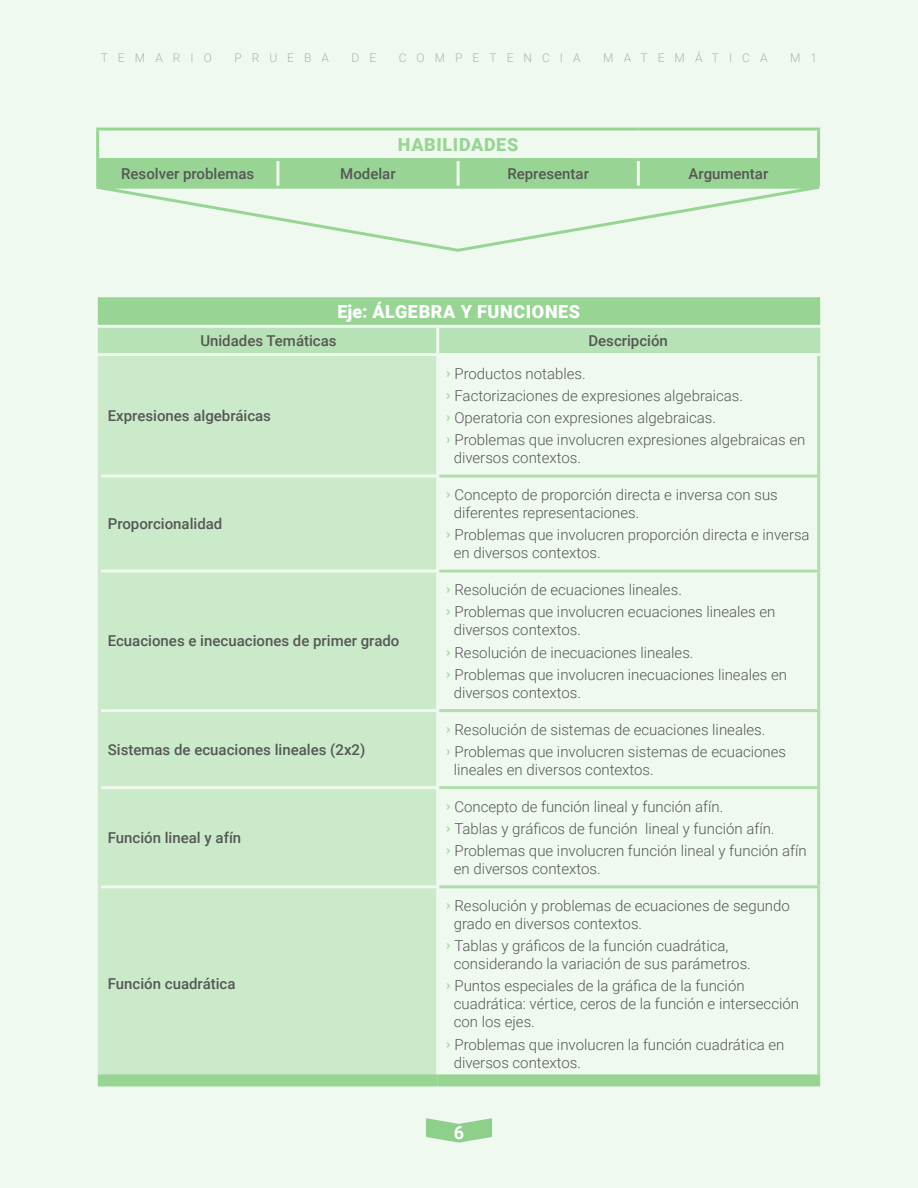
<style>
.page{position:relative;width:918px;height:1188px;background:#eff9ef}
.page>*{position:absolute;margin:0;border:0;box-sizing:border-box;transform-origin:0 0}
.t1{font:900 18px "Roboto";letter-spacing:.035em;color:#fff}
.t2{font:900 18px "Roboto";letter-spacing:.035em;color:#98d595}
.t3{font:700 18px "Roboto";color:#fff}
.t4{font:300 15px/22.2px "Roboto";color:#575756}
.t5{font:500 15px "Roboto";color:#575756}
.t6{font:300 12px "Roboto";letter-spacing:.835em;color:#b3b2b2}
.s1{font-family:"Strawford";font-weight:700;color:#adddaa}
</style>
<div class="page">
<svg style="left:426px;top:1118px;width:66px;height:25px"></svg>
<div style="left:99px;top:161px;width:718px;height:23px;background:#98d595"></div>
<hr style="left:276px;top:161px;width:3px;height:25px;background:#eff9ef">
<hr style="left:457px;top:161px;width:3px;height:25px;background:#eff9ef">
<hr style="left:637px;top:161px;width:3px;height:25px;background:#eff9ef">
<hr style="left:96px;top:128px;width:182px;height:3px;background:#98d595">
<hr style="left:96px;top:131px;width:3px;height:27px;background:#98d595">
<hr style="left:278px;top:128px;width:180px;height:3px;background:#98d595">
<hr style="left:458px;top:128px;width:180px;height:3px;background:#98d595">
<hr style="left:638px;top:128px;width:182px;height:3px;background:#98d595">
<hr style="left:817px;top:131px;width:3px;height:27px;background:#98d595">
<hr style="left:817px;top:161px;width:3px;height:25px;background:#98d595">
<hr style="left:96px;top:158px;width:182px;height:3px;background:#98d595">
<hr style="left:278px;top:158px;width:180px;height:3px;background:#98d595">
<hr style="left:458px;top:158px;width:180px;height:3px;background:#98d595">
<hr style="left:638px;top:158px;width:182px;height:3px;background:#98d595">
<hr style="left:96px;top:161px;width:3px;height:25px;background:#98d595">
<div style="left:99px;top:296px;width:720px;height:30px;background:#98d595"></div>
<div style="left:101px;top:328px;width:716px;height:25px;background:#b7e2b5"></div>
<div style="left:101px;top:356px;width:335px;height:718px;background:#cbeaca"></div>
<svg style="left:439px;top:474px;width:378px;height:415px"></svg>
<hr style="left:98px;top:294px;width:340px;height:3px;background:#eff9ef">
<hr style="left:438px;top:294px;width:382px;height:3px;background:#eff9ef">
<hr style="left:98px;top:325px;width:340px;height:3px;background:#eff9ef">
<hr style="left:438px;top:325px;width:382px;height:3px;background:#eff9ef">
<hr style="left:436px;top:328px;width:3px;height:25px;background:#eff9ef">
<hr style="left:101px;top:475px;width:338px;height:3px;background:#eff9ef">
<hr style="left:101px;top:570px;width:338px;height:3px;background:#eff9ef">
<hr style="left:101px;top:709px;width:338px;height:3px;background:#eff9ef">
<hr style="left:101px;top:786px;width:338px;height:3px;background:#eff9ef">
<hr style="left:101px;top:885px;width:338px;height:3px;background:#eff9ef">
<hr style="left:817px;top:356px;width:3px;height:119px;background:#afdeac">
<hr style="left:439px;top:475px;width:381px;height:3px;background:#afdeac">
<hr style="left:817px;top:478px;width:3px;height:92px;background:#afdeac">
<hr style="left:439px;top:570px;width:381px;height:3px;background:#afdeac">
<hr style="left:817px;top:573px;width:3px;height:136px;background:#afdeac">
<hr style="left:439px;top:709px;width:381px;height:3px;background:#afdeac">
<hr style="left:817px;top:712px;width:3px;height:74px;background:#afdeac">
<hr style="left:439px;top:786px;width:381px;height:3px;background:#afdeac">
<hr style="left:817px;top:789px;width:3px;height:96px;background:#afdeac">
<hr style="left:439px;top:885px;width:381px;height:3px;background:#afdeac">
<hr style="left:817px;top:888px;width:3px;height:186px;background:#afdeac">
<hr style="left:817px;top:297px;width:3px;height:28px;background:#98d595">
<div style="left:98px;top:1074px;width:340px;height:12px;background:#98d595"></div>
<div style="left:438px;top:1074px;width:382px;height:12px;background:#98d595"></div>
<hr style="left:98px;top:356px;width:3px;height:120px;background:#cbeaca">
<hr style="left:98px;top:476px;width:3px;height:95px;background:#cbeaca">
<hr style="left:98px;top:571px;width:3px;height:140px;background:#cbeaca">
<hr style="left:98px;top:711px;width:3px;height:77px;background:#cbeaca">
<hr style="left:98px;top:788px;width:3px;height:99px;background:#cbeaca">
<hr style="left:98px;top:887px;width:3px;height:187px;background:#cbeaca">
<hr style="left:98px;top:328px;width:3px;height:25px;background:#b7e2b5">
<hr style="left:98px;top:297px;width:3px;height:28px;background:#98d595">
<hr style="left:817px;top:328px;width:3px;height:25px;background:#b7e2b5">
<svg style="left:96px;top:184px;width:724px;height:68px"></svg>
<p class="t6" style="left:101px;top:49px;width:113px">TEMARIO</p>
<p class="t6" style="left:234px;top:49px;width:96px">PRUEBA</p>
<p class="t6" style="left:352px;top:49px;width:26px">D E</p>
<p class="t6" style="left:399px;top:49px;width:183px">COMPETENCIA</p>
<p class="t6" style="left:603px;top:49px;width:166px">MATEMÁTICA</p>
<p class="t6" style="left:790px;top:49px;width:29px">M 1</p>
<p class="t2" style="left:398px;top:132px;width:122px">HABILIDADES</p>
<p class="t5" style="left:121px;top:163px;width:135px">Resolver problemas</p>
<p class="t5" style="left:340px;top:163px;width:57px">Modelar</p>
<p class="t5" style="left:507px;top:163px;width:83px">Representar</p>
<p class="t5" style="left:689px;top:163px;width:81px">Argumentar</p>
<p class="t1" style="left:337px;top:299px;width:244px">Eje: ÁLGEBRA Y FUNCIONES</p>
<p class="t5" style="left:200px;top:330px;width:138px">Unidades Temáticas</p>
<p class="t5" style="left:588px;top:330px;width:81px">Descripción</p>
<p class="t5" style="left:108px;top:405px;width:165px">Expresiones algebráicas</p>
<p class="t5" style="left:108px;top:513px;width:116px">Proporcionalidad</p>
<p class="t5" style="left:108px;top:631px;width:293px">Ecuaciones e inecuaciones de primer grado</p>
<p class="t5" style="left:108px;top:739px;width:259px">Sistemas de ecuaciones lineales (2x2)</p>
<p class="t5" style="left:108px;top:827px;width:135px">Función lineal y afín</p>
<p class="t5" style="left:108px;top:973px;width:129px">Función cuadrática</p>
<p class="t4" style="left:446px;top:362px;width:361px"><span class="s1">›</span> Productos notables.<br><span class="s1">›</span> Factorizaciones de expresiones algebraicas.<br><span class="s1">›</span> Operatoria con expresiones algebraicas.<br><span class="s1">›</span> Problemas que involucren expresiones algebraicas en</p>
<p class="t4" style="left:454px;top:446px;width:129px">diversos contextos.</p>
<p class="t4" style="left:454px;top:485px;width:326px;line-height:18px;text-indent:-8px"><span class="s1">›</span> Concepto de proporción directa e inversa con sus diferentes representaciones.</p>
<p class="t4" style="left:454px;top:525px;width:357px;line-height:18px;text-indent:-8px"><span class="s1">›</span> Problemas que involucren proporción directa e inversa en diversos contextos.</p>
<p class="t4" style="left:446px;top:578px;width:331px"><span class="s1">›</span> Resolución de ecuaciones lineales.<br><span class="s1">›</span> Problemas que involucren ecuaciones lineales en</p>
<p class="t4" style="left:446px;top:618px;width:342px;text-indent:8px">diversos contextos.<br><span class="s1">›</span> Resolución de inecuaciones lineales.<br><span class="s1">›</span> Problemas que involucren inecuaciones lineales en</p>
<p class="t4" style="left:454px;top:681px;width:129px">diversos contextos.</p>
<p class="t4" style="left:446px;top:718px;width:341px"><span class="s1">›</span> Resolución de sistemas de ecuaciones lineales.<br><span class="s1">›</span> Problemas que involucren sistemas de ecuaciones</p>
<p class="t4" style="left:454px;top:758px;width:202px">lineales en diversos contextos.</p>
<p class="t4" style="left:446px;top:795px;width:362px"><span class="s1">›</span> Concepto de función lineal y función afín.<br><span class="s1">›</span> Tablas y gráficos de función lineal y función afín.<br><span class="s1">›</span> Problemas que involucren función lineal y función afín</p>
<p class="t4" style="left:454px;top:857px;width:148px">en diversos contextos.</p>
<p class="t4" style="left:454px;top:896px;width:338px;line-height:18px;text-indent:-8px"><span class="s1">›</span> Resolución y problemas de ecuaciones de segundo grado en diversos contextos.</p>
<p class="t4" style="left:454px;top:936px;width:299px;line-height:18px;text-indent:-8px"><span class="s1">›</span> Tablas y gráficos de la función cuadrática, considerando la variación de sus parámetros.</p>
<p class="t4" style="left:454px;top:976px;width:347px;line-height:18px;text-indent:-8px"><span class="s1">›</span> Puntos especiales de la gráfica de la función cuadrática: vértice, ceros de la función e intersección con los ejes.</p>
<p class="t4" style="left:454px;top:1035px;width:332px;line-height:18px;text-indent:-8px"><span class="s1">›</span> Problemas que involucren la función cuadrática en diversos contextos.</p>
<p class="t3" style="left:454px;top:1120px;width:12px">6</p>
</div>
